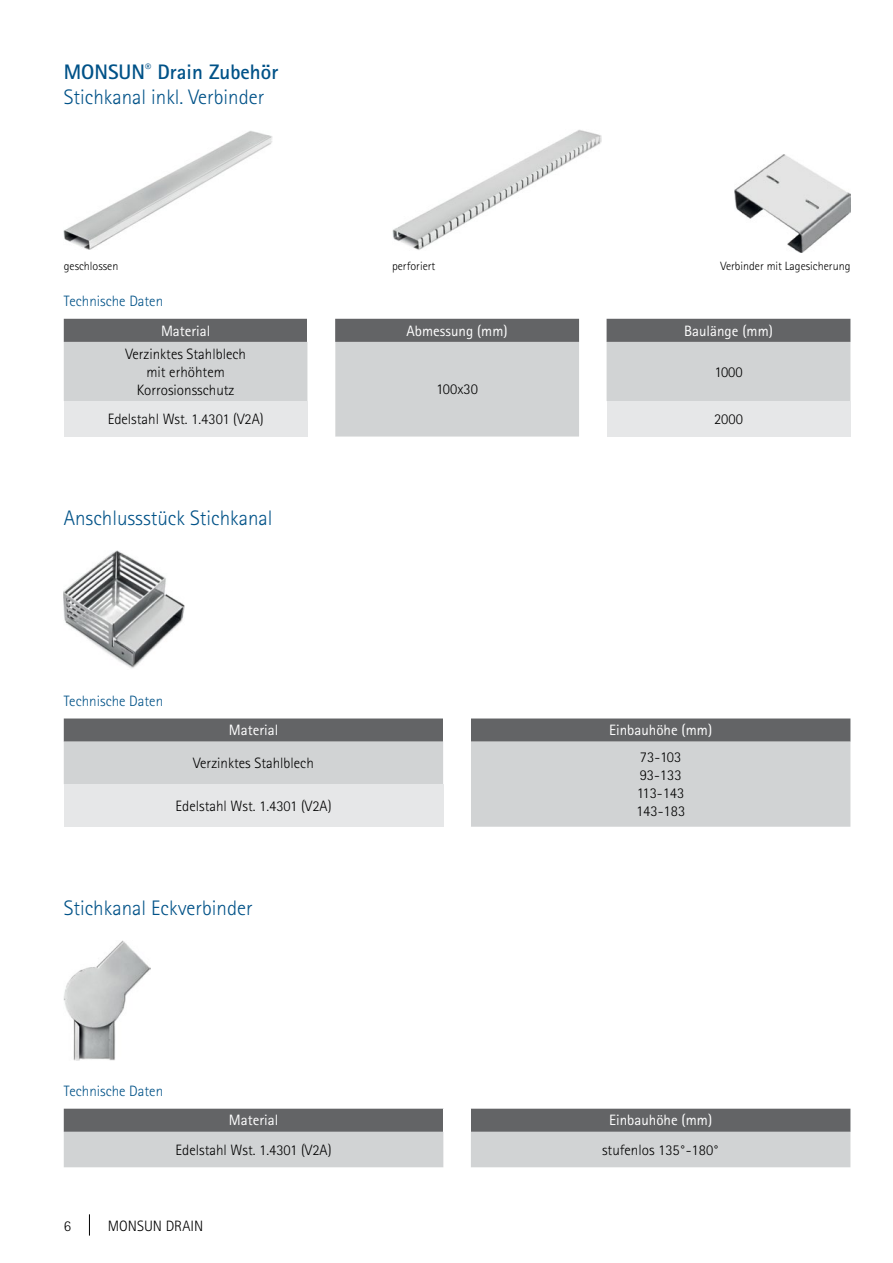
<style>
.page{position:relative;width:893px;height:1263px;background:#fff}
.page>*{position:absolute;margin:0;border:0;box-sizing:border-box;transform-origin:0 0}
.t1{font:300 21px/25.2px "Rotis Sans Serif Pro";color:#005288}
.t2{font:300 15px/18px "Rotis Sans Serif Pro";color:#000}
.t3{font:15px "Rotis Sans Serif Pro";color:#fff}
.t4{font:300 15px "Rotis Sans Serif Pro";color:#005288}
.t5{font:300 12px "Rotis Sans Serif Pro";color:#000}
.s1{font-weight:700}
</style>
<div class="page">
<svg style="left:89px;top:1214px;width:1px;height:21px"></svg>
<svg style="left:64px;top:718px;width:786px;height:109px;background:#b7b9ba"></svg>
<div style="left:64px;top:784px;width:379px;height:43px;background:#e6e7e8"></div>
<img style="left:64px;top:551px;width:121px;height:117px">
<svg style="left:64px;top:319px;width:786px;height:118px;background:#bdbebf"></svg>
<div style="left:64px;top:401px;width:244px;height:36px;background:#e6e7e8"></div>
<div style="left:607px;top:401px;width:243px;height:36px;background:#e6e7e8"></div>
<img style="left:64px;top:131px;width:209px;height:118px">
<img style="left:392px;top:130px;width:209px;height:120px">
<img style="left:735px;top:154px;width:115px;height:99px">
<svg style="left:64px;top:1109px;width:786px;height:58px;background:#a9aaac"></svg>
<img style="left:64px;top:941px;width:87px;height:119px">
<h1 class="t1" style="left:64px;top:59px;width:216px"><span class="s1">MONSUN</span><sup>®</sup> <span class="s1">Drain Zubehör<br></span>Stichkanal inkl. Verbinder</h1>
<p class="t5" style="left:64px;top:259px;width:56px">geschlossen</p>
<p class="t5" style="left:392px;top:259px;width:45px">perforiert</p>
<p class="t5" style="left:720px;top:259px;width:131px">Verbinder mit Lagesicherung</p>
<p class="t4" style="left:64px;top:292px;width:101px">Technische Daten</p>
<p class="t3" style="left:161px;top:322px;width:51px">Material</p>
<p class="t3" style="left:407px;top:322px;width:103px">Abmessung (mm)</p>
<p class="t3" style="left:684px;top:322px;width:90px">Baulänge (mm)</p>
<p class="t2" style="left:125px;top:345px;width:122px;text-align:center">Verzinktes Stahlblech mit erhöhtem<br>Korrosionsschutz</p>
<p class="t2" style="left:714px;top:363px;width:30px">1000</p>
<p class="t2" style="left:436px;top:381px;width:43px">100x30</p>
<p class="t2" style="left:108px;top:410px;width:158px">Edelstahl Wst. 1.4301 (V2A)</p>
<p class="t2" style="left:714px;top:410px;width:30px">2000</p>
<h1 class="t1" style="left:64px;top:506px;width:210px">Anschlussstück Stichkanal</h1>
<p class="t4" style="left:64px;top:692px;width:101px">Technische Daten</p>
<p class="t3" style="left:229px;top:721px;width:51px">Material</p>
<p class="t3" style="left:609px;top:721px;width:105px">Einbauhöhe (mm)</p>
<p class="t2" style="left:193px;top:754px;width:122px">Verzinktes Stahlblech</p>
<p class="t2" style="left:636px;top:748px;width:51px">73-103<br>93-133<br>113-143<br>143-183</p>
<p class="t2" style="left:176px;top:797px;width:158px">Edelstahl Wst. 1.4301 (V2A)</p>
<h1 class="t1" style="left:64px;top:896px;width:190px">Stichkanal Eckverbinder</h1>
<p class="t4" style="left:64px;top:1082px;width:101px">Technische Daten</p>
<p class="t3" style="left:229px;top:1111px;width:51px">Material</p>
<p class="t3" style="left:609px;top:1111px;width:105px">Einbauhöhe (mm)</p>
<p class="t2" style="left:176px;top:1141px;width:158px">Edelstahl Wst. 1.4301 (V2A)</p>
<p class="t2" style="left:602px;top:1141px;width:119px">stufenlos 135°-180°</p>
<p class="t2" style="left:64px;top:1217px;width:9px">6</p>
<p class="t2" style="left:108px;top:1217px;width:97px">MONSUN DRAIN</p>
</div>
